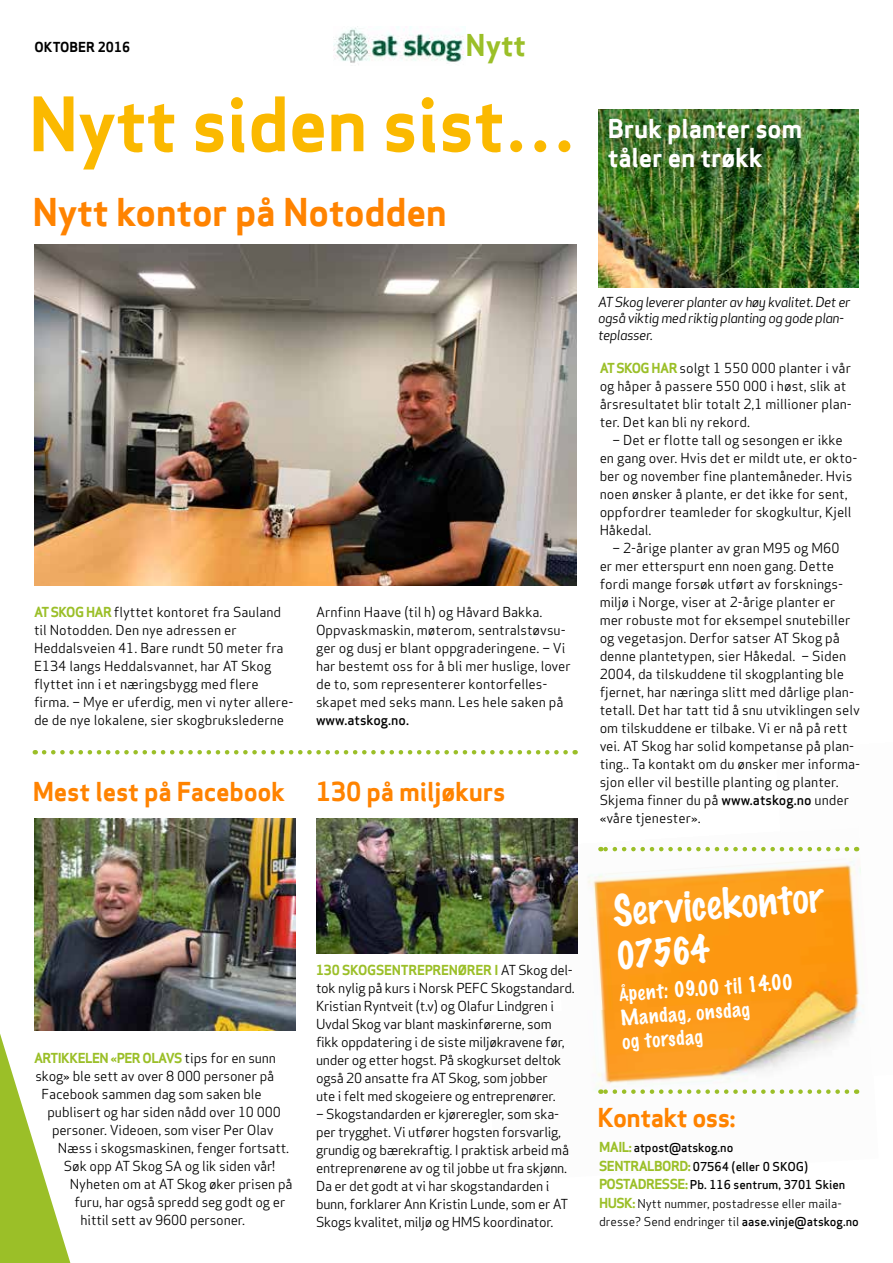
<style>
.page{position:relative;width:893px;height:1263px;background:#fff}
.page>*{position:absolute;margin:0;border:0;box-sizing:border-box;transform-origin:0 0}
.t1{font:73.05px "Apex Sans Bold T";letter-spacing:-.01em;color:#fbb900}
.t2{font:100 38.7px "Marker Felt";color:#fff}
.t3{font:37.5px "Apex Sans Bold T";letter-spacing:-.01em;color:#ff8300}
.t4{font:100 34.35px "Marker Felt";color:#fff}
.t5{font:29.4px "Apex Sans Bold T";color:#9bbf28}
.t6{font:25.5px "Apex Sans Bold T";letter-spacing:-.01em;color:#ff8300}
.t7{font:25.5px/28.5px "Apex Sans Bold T";letter-spacing:-.01em;color:#fff}
.t8{font:100 19.35px/24px "Marker Felt";color:#fff}
.t9{font:13.5px/18px "Apex Sans Book T";color:#000}
.t10{font:13.5px/18px "Apex Sans Book T";letter-spacing:-.02em;color:#000}
.t11{font:13.5px/16.5px "Apex Sans Book Italic T";letter-spacing:-.04em;color:#000}
.t12{font:13.5px "Apex Sans Bold T";letter-spacing:-.04em;color:#9bbf28}
.t13{font:13.5px "Apex Sans Bold T";letter-spacing:-.02em;color:#9bbf28}
.t14{font:13.5px "Apex Sans Medium T";color:#000}
.t15{font:13.5px "Apex Sans Bold T";color:#000}
.t16{font:12px/18.8px "Apex Sans Medium T";color:#000}
.t17{font:12px/18px "Apex Sans Book T";color:#000}
.s1{font-family:"Apex Sans Bold T";color:#9bbf28}
.s2{font-family:"Apex Sans Book T";color:#000}
.s3{font-family:"Apex Sans Medium T"}
.s4{font-family:"Apex Sans Bold T";font-size:13.5px;color:#9bbf28}
</style>
<div class="page">
<img style="left:595px;top:1012px;width:265px;height:82px">
<img style="left:851px;top:1012px;width:10px;height:64px">
<img style="left:552px;top:826px;width:312px;height:186px">
<img style="left:775px;top:826px;width:83px;height:7px">
<img style="left:334px;top:26px;width:131px;height:39px">
<img style="left:35px;top:818px;width:260px;height:213px">
<img style="left:317px;top:818px;width:260px;height:135px">
<img style="left:598px;top:110px;width:260px;height:177px">
<img style="left:35px;top:245px;width:542px;height:341px">
<svg style="left:0;top:1034px;width:70px;height:229px"></svg>
<svg style="left:600px;top:1089px;width:247px;height:5px"></svg>
<svg style="left:600px;top:847px;width:247px;height:4px"></svg>
<svg style="left:35px;top:750px;width:531px;height:4px"></svg>
<p class="t15" style="left:35px;top:39px;width:97px">OKTOBER 2016</p>
<h3 class="t5" style="left:466px;top:26px;width:62px">Nytt</h3>
<h1 class="t1" style="left:29px;top:77px;width:549px">Nytt siden sist…</h1>
<h3 class="t3" style="left:33px;top:188px;width:416px">Nytt kontor på Notodden</h3>
<h3 class="t7" style="left:608px;top:114px;width:196px">Bruk planter som tåler en trøkk</h3>
<p class="t9" style="left:34px;top:603px;width:261px"><span class="s1">AT SKOG HAR</span> flyttet kontoret fra Sauland til Notodden. Den nye adressen er Heddalsveien 41. Bare rundt 50 meter fra E134 langs Heddalsvannet, har AT Skog flyttet inn i et næringsbygg med flere firma. – Mye er uferdig, men vi nyter allere&shy;de de nye lokalene, sier skogbrukslederne</p>
<p class="t9" style="left:316px;top:603px;width:256px">Arnfinn Haave (til h) og Håvard Bakka.<br>Oppvaskmaskin, møterom, sentralstøvsu&shy;ger og dusj er blant oppgraderingene. – Vi har bestemt oss for å bli mer huslige, lover de to, som representerer kontorfelles&shy;skapet med seks mann. Les hele saken på</p>
<p class="t14" style="left:316px;top:712px;width:94px">www.atskog.no.</p>
<h3 class="t6" style="left:33px;top:775px;width:474px">Mest lest på Facebook 130 på miljøkurs</h3>
<p class="t12" style="left:34px;top:1049px;width:244px">ARTIKKELEN «PER OLAVS <span class="s2">tips for en sunn</span></p>
<p class="t9" style="left:36px;top:1067px;width:240px">skog» ble sett av over 8 000 personer på</p>
<p class="t9" style="left:42px;top:1085px;width:222px">Facebook sammen dag som saken ble</p>
<p class="t9" style="left:48px;top:1103px;width:235px">publisert og har siden nådd over 10 000</p>
<p class="t9" style="left:52px;top:1121px;width:223px">personer. Videoen, som viser Per Olav</p>
<p class="t9" style="left:58px;top:1139px;width:233px">Næss i skogsmaskinen, fenger fortsatt.</p>
<p class="t9" style="left:64px;top:1157px;width:213px">Søk opp AT Skog SA og lik siden vår!</p>
<p class="t9" style="left:70px;top:1175px;width:224px">Nyheten om at AT Skog øker prisen på</p>
<p class="t9" style="left:74px;top:1193px;width:212px">furu, har også spredd seg godt og er</p>
<p class="t9" style="left:80px;top:1211px;width:166px">hittil sett av 9600 personer.</p>
<p class="t13" style="left:316px;top:961px;width:258px">130 SKOGSENTREPRENØRER I <span class="s2">AT Skog del-</span></p>
<p class="t10" style="left:316px;top:979px;width:260px">tok nylig på kurs i Norsk PEFC Skogstandard.<br>Kristian Ryntveit (t.v) og Olafur Lindgren i Uvdal Skog var blant maskinførerne, som fikk oppdatering i de siste miljøkravene før, under og etter hogst. På skogkurset deltok også 20 ansatte fra AT Skog, som jobber<br>ute i felt med skogeiere og entreprenører.</p>
<p class="t10" style="left:316px;top:1105px;width:255px">– Skogstandarden er kjøreregler, som ska&shy;per trygghet. Vi utfører hogsten forsvarlig, grundig og bærekraftig. I praktisk arbeid må entreprenørene av og til jobbe ut fra skjønn.<br>Da er det godt at vi har skogstandarden i bunn, forklarer Ann Kristin Lunde, som er AT Skogs kvalitet, miljø og HMS koordinator.</p>
<p class="t11" style="left:598px;top:293px;width:254px">AT Skog leverer planter av høy kvalitet. Det er også viktig med riktig planting og gode plan&shy;teplasser.</p>
<p class="t9" style="left:600px;top:359px;width:254px"><span class="s1">AT SKOG HAR</span> solgt 1 550 000 planter i vår og håper å passere 550 000 i høst, slik at årsresultatet blir totalt 2,1 millioner plan&shy;ter. Det kan bli ny rekord.</p>
<p class="t9" style="left:600px;top:431px;width:259px;text-indent:13px">– Det er flotte tall og sesongen er ikke en gang over. Hvis det er mildt ute, er okto&shy;ber og november fine plantemåneder. Hvis noen ønsker å plante, er det ikke for sent, oppfordrer teamleder for skogkultur, Kjell Håkedal.</p>
<p class="t9" style="left:600px;top:539px;width:262px;text-indent:13px">– 2-årige planter av gran M95 og M60<br>er mer etterspurt enn noen gang. Dette fordi mange forsøk utført av forsknings&shy;miljø i Norge, viser at 2-årige planter er mer robuste mot for eksempel snutebiller og vegetasjon. Derfor satser AT Skog på denne plantetypen, sier Håkedal. – Siden 2004, da tilskuddene til skogplanting ble fjernet, har næringa slitt med dårlige plan&shy;tetall. Det har tatt tid å snu utviklingen selv om tilskuddene er tilbake. Vi er nå på rett vei. AT Skog har solid kompetanse på plan&shy;ting.. Ta kontakt om du ønsker mer informa&shy;sjon eller vil bestille planting og planter.<br>Skjema finner du på <span class="s3">www.atskog.no</span> under «våre tjenester».</p>
<h2 class="t2" style="left:611px;top:880px;width:212px;rotate:-4deg">Servicekontor</h2>
<h3 class="t4" style="left:614px;top:928px;width:95px;rotate:-4deg">07564</h3>
<h3 class="t8" style="left:618px;top:981px;width:176px;rotate:-4deg">Åpent: 09.00 til 14.00<br>Mandag, onsdag<br>og torsdag</h3>
<h3 class="t6" style="left:598px;top:1101px;width:139px">Kontakt oss:</h3>
<p class="t16" style="left:599px;top:1138px;width:248px"><span class="s4">MAIL:</span> atpost@atskog.no<br><span class="s4">SENTRALBORD:</span> 07564 (eller 0 SKOG)<br><span class="s4">POSTADRESSE:</span> Pb. 116 sentrum, 3701 Skien</p>
<p class="t17" style="left:599px;top:1195px;width:261px"><span class="s4">HUSK:</span> Nytt nummer, postadresse eller maila&shy;dresse? Send endringer til <span class="s3">aase.vinje@atskog.no</span></p>
</div>
